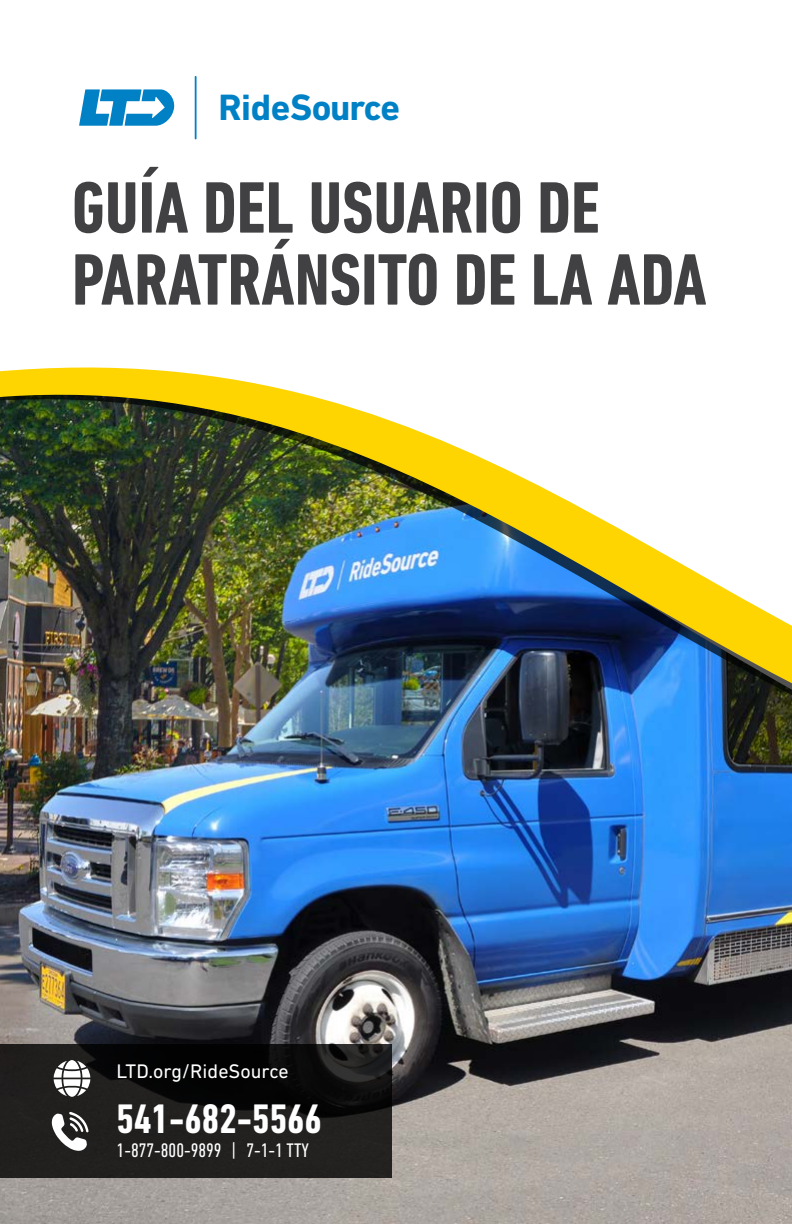
<style>
.page{position:relative;width:792px;height:1224px;background:#fff}
.page>*{position:absolute;margin:0;border:0;box-sizing:border-box;transform-origin:0 0}
.t1{font:700 condensed 74px/72px "DIN Next LT Pro";color:#414042}
.P_-_Contact_Info_Whi{font:700 condensed 42px "DIN Next LT Pro";color:#fff}
.t2{font:700 37.2px "DIN Next LT Pro";letter-spacing:-.02em;color:#0081c6}
.P_-_Contact_Info_Whi-2{font:condensed 20px "DIN Next LT Pro";color:#fff}
.P_-_Contact_Info_Whi-3{font:20px "DIN Next LT Pro";color:#fff}
</style>
<div class="page">
<svg style="left:79px;top:89px;width:96px;height:37px"></svg>
<hr style="left:195px;top:76px;width:2px;height:63px;background:#0081c6">
<img style="left:0;top:790px;width:792px;height:434px">
<img style="left:0;top:367px;width:792px;height:419px">
<svg style="left:0;top:1044px;width:392px;height:134px;background:#191817"></svg>
<svg style="left:54px;top:1060px;width:36px;height:37px"></svg>
<svg style="left:52px;top:1112px;width:37px;height:39px"></svg>
<p class="t2" style="left:218px;top:85px;width:183px">RideSource</p>
<p class="t1" style="left:72px;top:172px;width:636px">GUÍA DEL USUARIO DE<br>PARATRÁNSITO DE LA ADA</p>
<p class="P_-_Contact_Info_Whi-3" style="left:117px;top:1060px;width:174px">LTD.org/RideSource</p>
<p class="P_-_Contact_Info_Whi" style="left:117px;top:1095px;width:207px">541-682-5566</p>
<p class="P_-_Contact_Info_Whi-2" style="left:117px;top:1139px;width:194px">1-877-800-9899 | 7-1-1 TTY</p>
</div>
